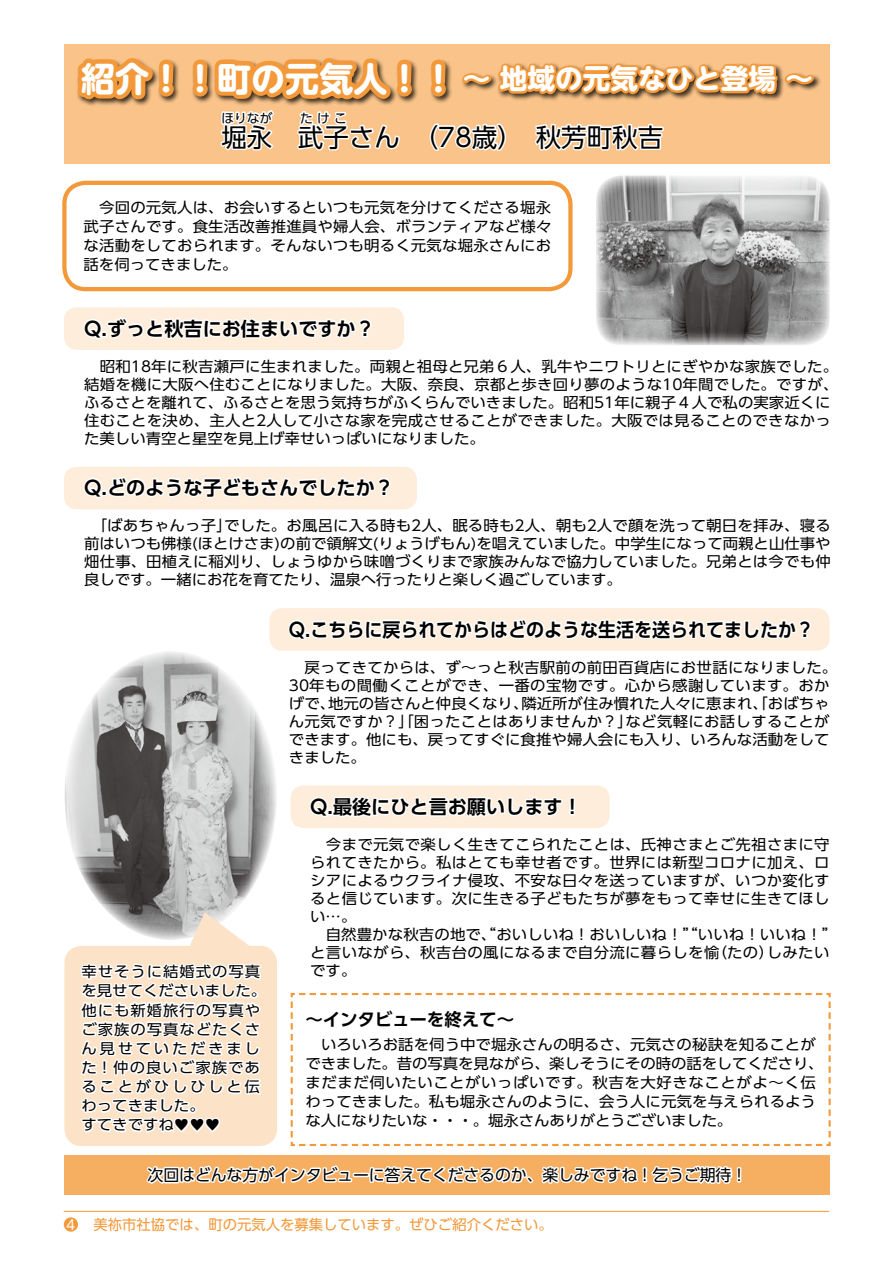
<style>
.page{position:relative;width:893px;height:1263px;background:#fff}
.page>*{position:absolute;margin:0;border:0;box-sizing:border-box;transform-origin:0 0}
.t1{font:700 27.6px "UD Shin M Go Pro";color:#fff}
.t2{font:25.5px "UD Shin Go Pro";color:#000}
.t3{font:700 19.2px "UD Shin Go Pro De";color:#000}
.t4{font:700 19.2px "UD Shin Go Pro De";color:#000;scale:.94 1}
.t5{font:700 17.55px "UD Shin Go Pro De";letter-spacing:-.01em;color:#000}
.t6{font:15.9px "UD Shin Go Pro";letter-spacing:-.01em;color:#000}
.t7{font:14.7px/18px "UD Shin Go Pro";letter-spacing:.015em;color:#000;scale:1.05 1}
.t8{font:14.7px/19.2px "UD Shin Go Pro";letter-spacing:.06em;color:#000;scale:1.05 1}
.t9{font:14.4px "UD Shin Go Pro";color:#f39939}
.t10{font:13.8px "UD Shin Go Pro";color:#fff}
.t11{font:12.75px "UD Shin Go Pro";color:#000}
.s1{font-size:34.05px}
.s2{font-family:"Koz Min Pro"}
</style>
<div class="page">
<hr style="left:64px;top:1211px;width:765px;height:1px;background:#f39939">
<div style="left:64px;top:1217px;width:14px;height:14px;background:#f39939;border-radius:50%"></div>
<div style="left:62px;top:181px;width:511px;height:110px;border:4px solid #f39939;border-radius:21px"></div>
<div style="left:64px;top:45px;width:766px;height:119px;background:#f9c389"></div>
<div style="left:64px;top:307px;width:340px;height:43px;background:#fdedda;border-radius:13px"></div>
<div style="left:76px;top:57px;width:377px;height:50px;background:#000;opacity:.75"></div>
<svg style="left:64px;top:44px;width:114px;height:60px"></svg>
<svg style="left:188px;top:44px;width:228px;height:107px"></svg>
<svg style="left:427px;top:44px;width:390px;height:107px"></svg>
<svg style="left:83px;top:317px;width:289px;height:22px"></svg>
<div style="left:269px;top:608px;width:561px;height:43px;background:#fdedda;border-radius:13px"></div>
<div style="left:291px;top:785px;width:319px;height:43px;background:#fdedda;border-radius:13px"></div>
<div style="left:64px;top:467px;width:353px;height:42px;background:#fdedda;border-radius:13px"></div>
<svg style="left:82px;top:468px;width:729px;height:353px"></svg>
<img style="left:596px;top:175px;width:234px;height:170px">
<img style="left:65px;top:651px;width:212px;height:261px">
<svg style="left:64px;top:912px;width:213px;height:231px;fill:#fce2c6"></svg>
<svg style="left:72px;top:961px;width:759px;height:257px"></svg>
<h1 class="t1" style="left:81px;top:56px;width:733px"><span class="s1">紹介！！町の元気人！！</span>～ 地域の元気なひと登場 ～</h1>
<h2 class="t2" style="left:221px;top:117px;width:443px">堀永 武子さん　（78歳）　秋芳町秋吉</h2>
<p class="t11" style="left:221px;top:108px;width:53px">ほりなが</p>
<p class="t11" style="left:300px;top:108px;width:48px">たけこ</p>
<p class="t7" style="left:84px;top:197px;width:447px;line-height:19.2px;text-align:justify">　今回の元気人は、お会いするといつも元気を分けてくださる堀永武子さんです。食生活改善推進員や婦人会、ボランティアなど様々な活動をしておられます。そんないつも明るく元気な堀永さんにお話を伺ってきました。</p>
<h3 class="t3" style="left:84px;top:313px;width:292px">Q.ずっと秋吉にお住まいですか？</h3>
<p class="t7" style="left:84px;top:357px;width:720px">　昭和18年に秋吉瀬戸に生まれました。両親と祖母と兄弟６人、乳牛やニワトリとにぎやかな家族でした。結婚を機に大阪へ住むことになりました。大阪、奈良、京都と歩き回り夢のような10年間でした。ですが、ふるさとを離れて、ふるさとを思う気持ちがふくらんでいきました。昭和51年に親子４人で私の実家近くに住むことを決め、主人と2人して小さな家を完成させることができました。大阪では見ることのできなかった美しい青空と星空を見上げ幸せいっぱいになりました。</p>
<h3 class="t3" style="left:84px;top:472px;width:311px">Q.どのような子どもさんでしたか？</h3>
<p class="t7" style="left:84px;top:516px;width:712px;text-align:justify">　「ばあちゃんっ子」でした。お風呂に入る時も2人、眠る時も2人、朝も2人で顔を洗って朝日を拝み、寝る前はいつも佛様(ほとけさま)の前で領解文(りょうげもん)を唱えていました。中学生になって両親と山仕事や畑仕事、田植えに稲刈り、しょうゆから味噌づくりまで家族みんなで協力していました。兄弟とは今でも仲良しです。一緒にお花を育てたり、温泉へ行ったりと楽しく過ごしています。</p>
<h3 class="t4" style="left:289px;top:614px;width:560px">Q.こちらに戻られてからはどのような生活を送られてましたか？</h3>
<p class="t7" style="left:289px;top:658px;width:524px">　戻ってきてからは、ず～っと秋吉駅前の前田百貨店にお世話になりました。30年もの間働くことができ、一番の宝物です。心から感謝しています。おかげで、地元の皆さんと仲良くなり、隣近所が住み慣れた人々に恵まれ、「おばちゃん元気ですか？」「困ったことはありませんか？」など気軽にお話しすることができます。他にも、戻ってすぐに食推や婦人会にも入り、いろんな活動をしてきました。</p>
<p class="t8" style="left:81px;top:962px;width:178px">幸せそうに結婚式の写真を見せてくださいました。他にも新婚旅行の写真やご家族の写真などたくさん見せていただきました！仲の良いご家族であることがひしひしと伝わってきました。<br>すてきですね<span class="s2">♥♥♥</span></p>
<h3 class="t3" style="left:310px;top:791px;width:273px">Q.最後にひと言お願いします！</h3>
<p class="t7" style="left:310px;top:835px;width:503px">　今まで元気で楽しく生きてこられたことは、氏神さまとご先祖さまに守られてきたから。私はとても幸せ者です。世界には新型コロナに加え、ロシアによるウクライナ侵攻、不安な日々を送っていますが、いつか変化すると信じています。次に生きる子どもたちが夢をもって幸せに生きてほしい…。<br>　自然豊かな秋吉の地で、“おいしいね！おいしいね！”“いいね！いいね！”と言いながら、秋吉台の風になるまで自分流に暮らしを愉（たの）しみたいです。</p>
<p class="t5" style="left:305px;top:1005px;width:210px">～インタビューを終えて～</p>
<p class="t7" style="left:305px;top:1034px;width:495px;line-height:19.2px">　いろいろお話を伺う中で堀永さんの明るさ、元気さの秘訣を知ることができました。昔の写真を見ながら、楽しそうにその時の話をしてくださり、まだまだ伺いたいことがいっぱいです。秋吉を大好きなことがよ～く伝わってきました。私も堀永さんのように、会う人に元気を与えられるような人になりたいな・・・。堀永さんありがとうございました。</p>
<p class="t6" style="left:148px;top:1162px;width:601px">次回はどんな方がインタビューに答えてくださるのか、楽しみですね！乞うご期待！</p>
<p class="t10" style="left:66px;top:1213px;width:11px">4</p>
<p class="t9" style="left:94px;top:1213px;width:461px">美祢市社協では、町の元気人を募集しています。ぜひご紹介ください。</p>
</div>
